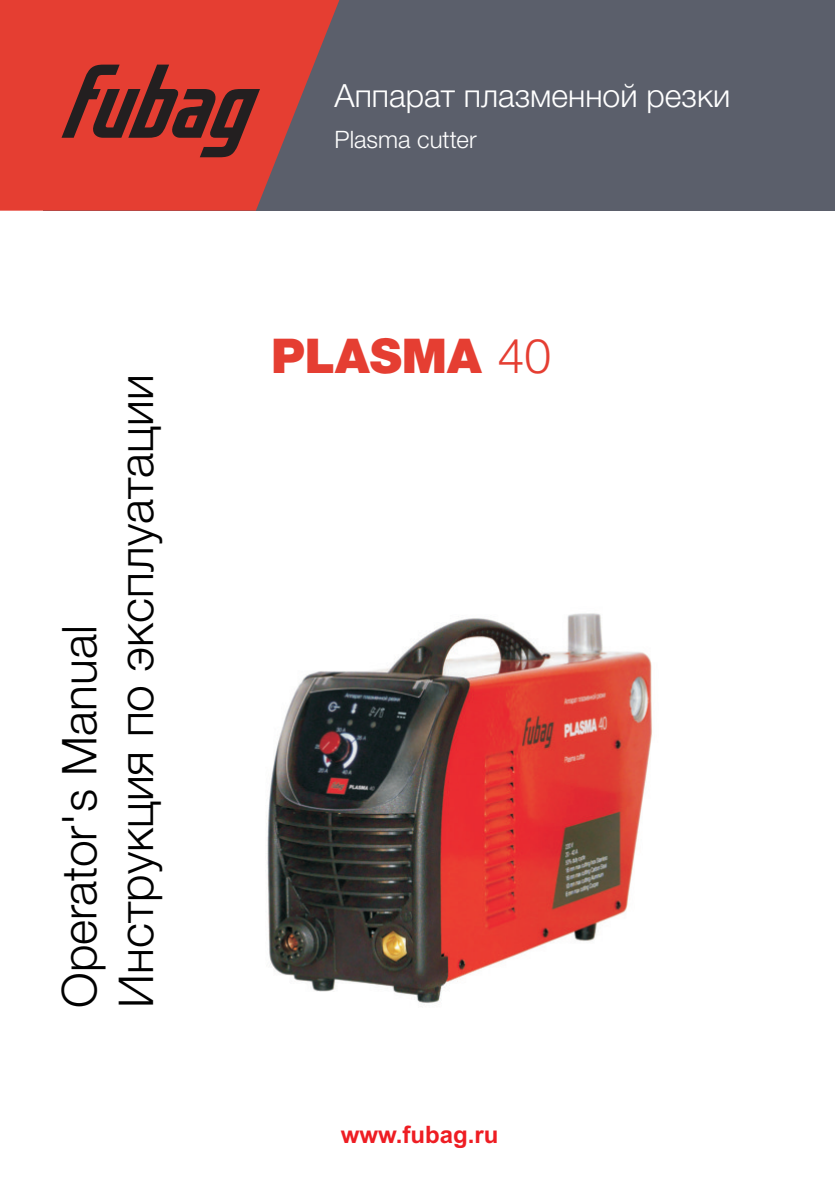
<style>
.page{position:relative;width:835px;height:1187px;background:#fff}
.page>*{position:absolute;margin:0;border:0;box-sizing:border-box;transform-origin:0 0}
.t1{font:300 48px/56.6px "Helvetica Neue LTW1 G";color:#000}
.t2{font:900 48px "Helvetica Neue LTW1 G";color:#e53e32}
.t3{font:300 32px "Helvetica Neue LTW1 G";color:#fff}
.t4{font:700 24px "Arial";color:#ee1d23}
.t5{font:300 24px "Helvetica Neue LTW1 G";color:#fff}
.s1{font-weight:300}
</style>
<div class="page">
<svg style="left:0;top:0;width:835px;height:211px;background:#855255"></svg>
<img style="left:266px;top:613px;width:386px;height:390px">
<p class="t1" style="left:55px;top:1007px;width:634px;rotate:-90deg">Operator's Manual<br>Инструкция пр эксплуатации</p>
<p class="t3" style="left:335px;top:84px;width:397px">Аппарат плазменнрй резки</p>
<p class="t5" style="left:335px;top:130px;width:143px">Plasma cutter</p>
<p class="t2" style="left:271px;top:328px;width:282px">PLASMA <span class="s1">40</span></p>
<p class="t4" style="left:341px;top:1125px;width:159px">www.fubag.ru</p>
</div>
